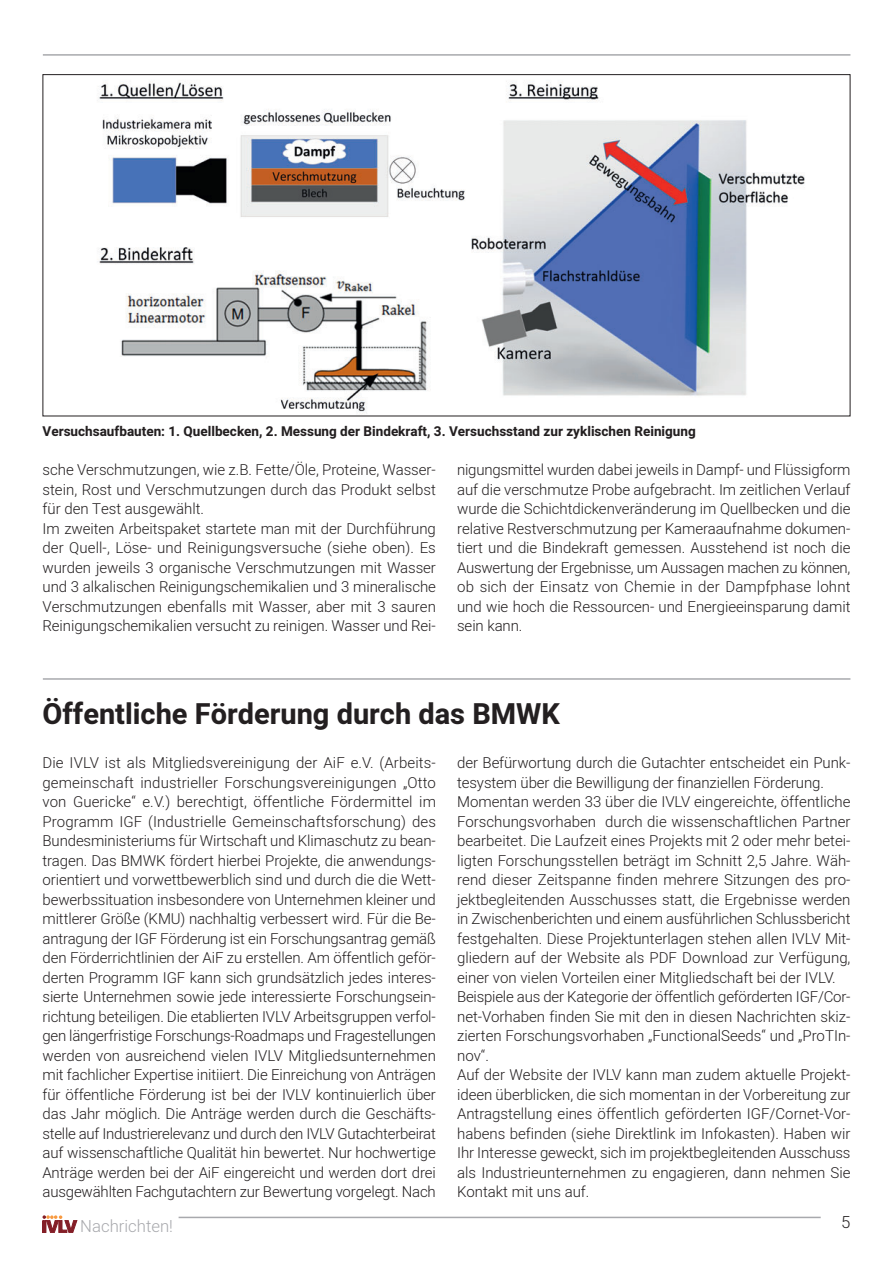
<style>
.page{position:relative;width:893px;height:1263px;background:#fff}
.page>*{position:absolute;margin:0;border:0;box-sizing:border-box;transform-origin:0 0}
.t1{font:700 28.95px "Heebo";color:#231f20}
.t2{font:300 16.65px "Heebo";color:#a8a9ad}
.t3{font:300 16.65px "Heebo";color:#231f20}
.t4{font:300 15px/19.5px "Heebo";letter-spacing:-.005em;color:#231f20;text-align:justify}
.t5{font:700 13.5px "Heebo";color:#231f20}
</style>
<div class="page">
<svg style="left:43px;top:1215px;width:34px;height:17px"></svg>
<hr style="left:179px;top:1217px;width:642px;height:1px;background:#a8a9ad">
<hr style="left:43px;top:54px;width:807px;height:2px;background:#a8a9ad">
<hr style="left:43px;top:678px;width:807px;height:2px;background:#a8a9ad">
<img style="left:99px;top:80px;width:706px;height:333px">
<p class="t5" style="left:43px;top:422px;width:655px">Versuchsaufbauten: 1. Quellbecken, 2. Messung der Bindekraft, 3. Versuchsstand zur zyklischen Reinigung</p>
<p class="t4" style="left:43px;top:461px;width:395px">sche Verschmutzungen, wie z.B. Fette/Öle, Proteine, Wasser&shy;stein, Rost und Verschmutzungen durch das Produkt selbst für den Test ausgewählt.</p>
<p class="t4" style="left:43px;top:519px;width:395px">Im zweiten Arbeitspaket startete man mit der Durchführung der Quell-, Löse- und Reinigungsversuche (siehe oben). Es wurden jeweils 3 organische Verschmutzungen mit Wasser und 3 alkalischen Reinigungschemikalien und 3 mineralische Verschmutzungen ebenfalls mit Wasser, aber mit 3 sauren Reinigungschemi kalien versucht zu reinigen. Wasser und Rei-</p>
<p class="t4" style="left:457px;top:461px;width:395px">nigungsmittel wurden dabei jeweils in Dampf- und Flüssigform auf die verschmutze Probe aufgebracht. Im zeitlichen Verlauf wurde die Schichtdickenveränderung im Quellbecken und die relative Restverschmutzung per Kameraaufnahme dokumen&shy;tiert und die Bindekraft gemessen. Ausstehend ist noch die Auswertung der Ergebnisse, um Aussagen machen zu können, ob sich der Einsatz von Chemie in der Dampfphase lohnt und wie hoch die Ressourcen- und Energieeinsparung damit sein kann.</p>
<p class="t1" style="left:43px;top:694px;width:519px">Öffentliche Förderung durch das BMWK</p>
<p class="t4" style="left:43px;top:753px;width:395px">Die IVLV ist als Mitgliedsvereinigung der AiF e.V. (Arbeits - gemeinschaft industrieller Forschungsvereinigungen „Otto von Guericke“ e.V.) berechtigt, öffentliche Fördermittel im Programm IGF (Industrielle Gemeinschaftsforschung) des Bundes ministeriums für Wirtschaft und Klimaschutz zu bean&shy;tragen. Das BMWK fördert hierbei Projekte, die anwendungs - orientiert und vorwettbewerblich sind und durch die die Wett - bewerbssituation insbesondere von Unternehmen kleiner und mittlerer Größe (KMU) nachhaltig verbessert wird. Für die Be&shy;antragung der IGF Förderung ist ein Forschungsantrag gemäß den Förderrichtlinien der AiF zu erstellen. Am öffentlich geför&shy;derten Programm IGF kann sich grundsätzlich jedes interes&shy;sierte Unternehmen sowie jede interessierte Forschungsein&shy;richtung beteiligen. Die etablierten IVLV Arbeitsgruppen verfol&shy;gen längerfristige Forschungs-Roadmaps und Fragestellungen werden von ausreichend vielen IVLV Mitgliedsunternehmen mit fachlicher Expertise initiiert. Die Einreichung von Anträgen für öffentliche Förderung ist bei der IVLV kontinuierlich über das Jahr möglich. Die Anträge werden durch die Geschäfts&shy;stelle auf Industrierelevanz und durch den IVLV Gutachterbeirat auf wissenschaftliche Qualität hin bewertet. Nur hochwertige Anträge werden bei der AiF eingereicht und werden dort drei ausgewählten Fachgutachtern zur Bewertung vorgelegt. Nach</p>
<p class="t4" style="left:457px;top:753px;width:395px">der Befürwortung durch die Gutachter entscheidet ein Punk&shy;tesystem über die Bewilligung der finanziellen Förderung.</p>
<p class="t4" style="left:457px;top:792px;width:395px">Momentan werden 33 über die IVLV eingereichte, öffentliche Forschungsvorhaben durch die wissenschaftlichen Partner bearbeitet. Die Laufzeit eines Projekts mit 2 oder mehr betei&shy;ligten Forschungsstellen beträgt im Schnitt 2,5 Jahre. Wäh&shy;rend dieser Zeitspanne finden mehrere Sitzungen des pro&shy;jektbegleitenden Ausschusses statt, die Ergebnisse werden in Zwischenberichten und einem ausführlichen Schlussbericht festgehalten. Diese Projektunterlagen stehen allen IVLV Mit&shy;gliedern auf der Website als PDF Download zur Verfügung, einer von vielen Vorteilen einer Mitgliedschaft bei der IVLV.</p>
<p class="t4" style="left:457px;top:987px;width:395px">Beispiele aus der Kategorie der öffentlich geförderten IGF/Cor&shy;net-Vorhaben finden Sie mit den in diesen Nachrichten skiz&shy;zierten Forschungsvorhaben „FunctionalSeeds“ und „ProTIn&shy;nov“.</p>
<p class="t4" style="left:457px;top:1065px;width:395px">Auf der Website der IVLV kann man zudem aktuelle Projekt&shy;ideen überblicken, die sich momentan in der Vorbereitung zur Antragstellung eines öffentlich geförderten IGF/Cornet-Vor&shy;habens befinden (siehe Direktlink im Infokasten). Haben wir Ihr Interesse geweckt, sich im projektbegleitenden Ausschuss als Industrieunternehmen zu engagieren, dann nehmen Sie Kontakt mit uns auf.</p>
<p class="t2" style="left:80px;top:1215px;width:94px">Nachrichten!</p>
<p class="t3" style="left:841px;top:1210px;width:11px">5</p>
</div>
